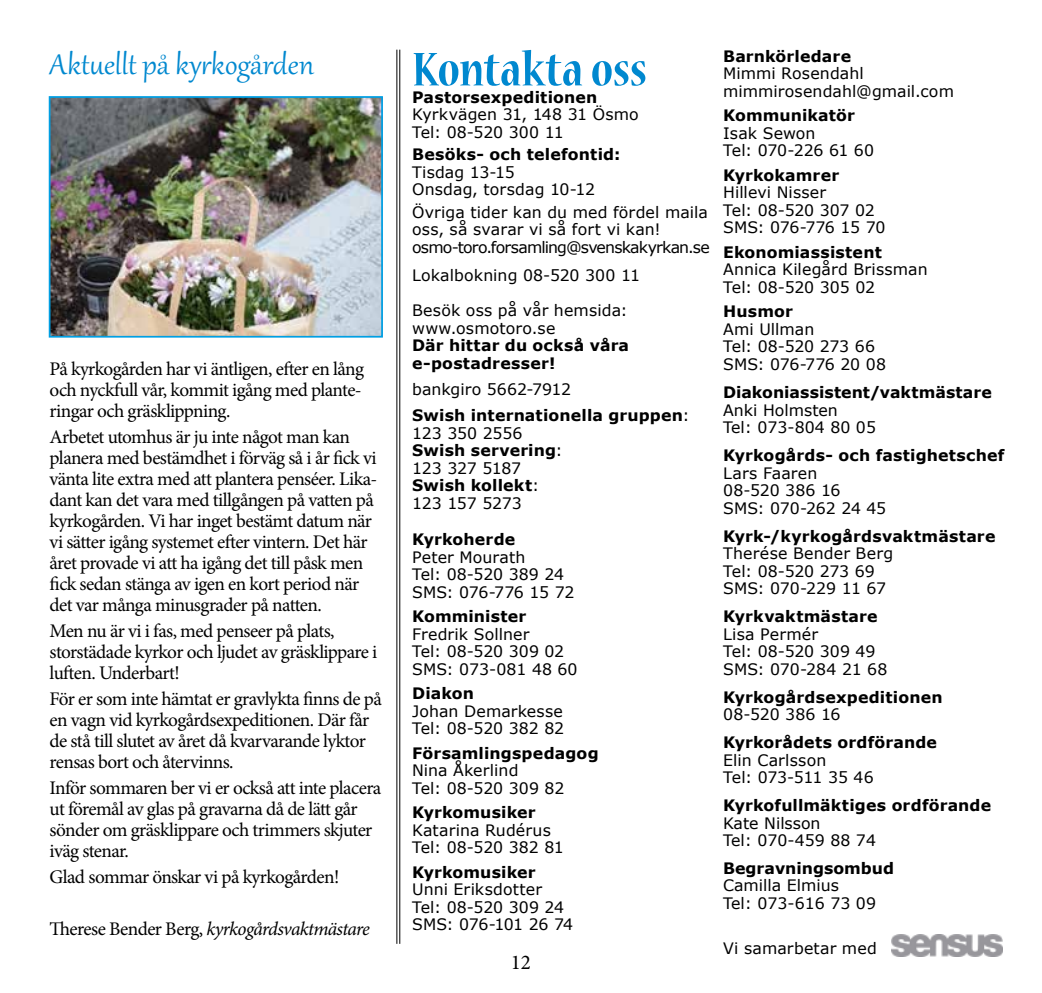
<style>
.page{position:relative;width:1042px;height:993px;background:#fff}
.page>*{position:absolute;margin:0;border:0;box-sizing:border-box;transform-origin:0 0}
.t1{font:700 condensed 52.5px "Nueva Std";letter-spacing:-.005em;color:#0088cf}
.t2{font:35px "Gabriola";color:#0088cf}
.t3{font:21px "Minion Pro";color:#000}
.t4{font:19.25px/21px "Minion Pro";letter-spacing:-.03em;color:#000}
.t5{font:italic 19.25px "Minion Pro";letter-spacing:-.04em;color:#000}
.t6{font:15.75px/17.5px "Verdana";color:#000}
.t7{font:700 15.75px/17.5px "Verdana";letter-spacing:.01em;color:#000}
.s1{font-style:normal}
.s2{font-weight:400}
.s3{font-weight:700}
</style>
<div class="page">
<hr style="left:399px;top:50px;width:1px;height:893px;background:#000">
<hr style="left:396px;top:50px;width:1px;height:893px;background:#000">
<img style="left:891px;top:934px;width:111px;height:22px">
<img style="left:52px;top:99px;width:328px;height:235px">
<div style="left:49px;top:96px;width:334px;height:241px;border:2px solid #009fe3"></div>
<h2 class="t2" style="left:50px;top:41px;width:266px">Aktuellt på kyrkogården</h2>
<p class="t4" style="left:50px;top:358px;width:316px;text-align:justify">På kyrkogården har vi äntligen, efter en lång och nyckfull vår, kommit igång med plante&shy;ringar och gräsklippning.</p>
<p class="t4" style="left:50px;top:426px;width:329px">Arbetet utomhus är ju inte något man kan planera med bestämdhet i förväg så i år fick vi vänta lite extra med att plantera penséer. Lika&shy;dant kan det vara med tillgången på vatten på kyrkogården. Vi har inget bestämt datum när vi sätter igång systemet efter vintern. Det här året provade vi att ha igång det till påsk men fick sedan stänga av igen en kort period när det var många minusgrader på natten.</p>
<p class="t4" style="left:50px;top:620px;width:329px">Men nu är vi i fas, med penseer på plats, storstädade kyrkor och ljudet av gräsklippare i luften. Underbart!</p>
<p class="t4" style="left:50px;top:688px;width:334px">För er som inte hämtat er gravlykta finns de på en vagn vid kyrkogårdsexpeditionen. Där får de stå till slutet av året då kvarvarande lyktor rensas bort och återvinns.</p>
<p class="t4" style="left:50px;top:777px;width:333px">Inför sommaren ber vi er också att inte placera ut föremål av glas på gravarna då de lätt går sönder om gräsklippare och trimmers skjuter iväg stenar.</p>
<p class="t4" style="left:50px;top:866px;width:291px">Glad sommar önskar vi på kyrkogården!</p>
<p class="t5" style="left:50px;top:915px;width:322px"><span class="s1">Therese Bender Berg,</span> kyrkogårdsvaktmästare</p>
<h1 class="t1" style="left:412px;top:46px;width:236px">Kontakta oss</h1>
<p class="t7" style="left:412px;top:88px;width:187px">Pastorsexpeditionen</p>
<p class="t6" style="left:412px;top:106px;width:228px">Kyrkvägen 31, 148 31 Ösmo<br>Tel: 08-520 300 11</p>
<p class="t7" style="left:412px;top:145px;width:210px">Besöks- och telefontid:</p>
<p class="t6" style="left:412px;top:163px;width:184px">Tisdag 13-15<br>Onsdag, torsdag 10-12</p>
<p class="t6" style="left:412px;top:203px;width:299px">Övriga tider kan du med fördel maila oss, så svarar vi så fort vi kan! osmo-toro.forsamling@svenskakyrkan.se</p>
<p class="t6" style="left:412px;top:266px;width:230px">Lokalbokning 08-520 300 11</p>
<p class="t6" style="left:412px;top:301px;width:217px">Besök oss på vår hemsida: www.osmotoro.se</p>
<p class="t7" style="left:412px;top:336px;width:218px">Där hittar du också våra e-postadresser!</p>
<p class="t7" style="left:412px;top:375px;width:279px;line-height:26.2px"><span class="s2">bankgiro 5662-7912<br></span>Swish internationella gruppen<span class="s2">:</span></p>
<p class="t6" style="left:412px;top:424px;width:152px">123 350 2556<br><span class="s3">Swish servering</span>:<br>123 327 5187<br><span class="s3">Swish kollekt</span>:<br>123 157 5273</p>
<p class="t7" style="left:412px;top:530px;width:105px">Kyrkoherde</p>
<p class="t6" style="left:412px;top:547px;width:164px">Peter Mourath<br>Tel: 08-520 389 24<br>SMS: 076-776 15 72</p>
<p class="t7" style="left:412px;top:607px;width:116px">Komminister</p>
<p class="t6" style="left:412px;top:624px;width:167px">Fredrik Sollner<br>Tel: 08-520 309 02<br>SMS: 073-081 48 60</p>
<p class="t7" style="left:412px;top:684px;width:63px">Diakon</p>
<p class="t6" style="left:412px;top:701px;width:154px">Johan Demarkesse<br>Tel: 08-520 382 82</p>
<p class="t7" style="left:412px;top:743px;width:188px">Församlingspedagog</p>
<p class="t6" style="left:412px;top:761px;width:154px">Nina Åkerlind<br>Tel: 08-520 309 82</p>
<p class="t7" style="left:412px;top:803px;width:125px">Kyrkomusiker</p>
<p class="t6" style="left:412px;top:820px;width:153px">Katarina Rudérus<br>Tel: 08-520 382 81</p>
<p class="t7" style="left:412px;top:862px;width:125px">Kyrkomusiker</p>
<p class="t6" style="left:412px;top:880px;width:163px">Unni Eriksdotter<br>Tel: 08-520 309 24<br>SMS: 076-101 26 74</p>
<h3 class="t3" style="left:511px;top:948px;width:22px">12</h3>
<p class="t7" style="left:723px;top:47px;width:129px">Barnkörledare</p>
<p class="t6" style="left:723px;top:64px;width:232px">Mimmi Rosendahl mimmirosendahl@gmail.com</p>
<p class="t7" style="left:723px;top:106px;width:133px">Kommunikatör</p>
<p class="t6" style="left:723px;top:124px;width:152px">Isak Sewon<br>Tel: 070-226 61 60</p>
<p class="t7" style="left:723px;top:166px;width:118px">Kyrkokamrer</p>
<p class="t6" style="left:723px;top:184px;width:164px">Hillevi Nisser<br>Tel: 08-520 307 02<br>SMS: 076-776 15 70</p>
<p class="t7" style="left:723px;top:243px;width:160px">Ekonomiassistent</p>
<p class="t6" style="left:723px;top:261px;width:206px">Annica Kilegård Brissman<br>Tel: 08-520 305 02</p>
<p class="t7" style="left:723px;top:302px;width:71px">Husmor</p>
<p class="t6" style="left:723px;top:320px;width:164px">Ami Ullman<br>Tel: 08-520 273 66<br>SMS: 076-776 20 08</p>
<p class="t7" style="left:723px;top:383px;width:270px">Diakoniassistent/vaktmästare</p>
<p class="t6" style="left:723px;top:401px;width:154px">Anki Holmsten<br>Tel: 073-804 80 05</p>
<p class="t7" style="left:723px;top:446px;width:283px">Kyrkogårds- och fastighetschef</p>
<p class="t6" style="left:723px;top:464px;width:165px">Lars Faaren<br>08-520 386 16<br>SMS: 070-262 24 45</p>
<p class="t7" style="left:723px;top:526px;width:274px">Kyrk-/kyrkogårdsvaktmästare</p>
<p class="t6" style="left:723px;top:544px;width:172px">Therése Bender Berg<br>Tel: 08-520 273 69<br>SMS: 070-229 11 67</p>
<p class="t7" style="left:723px;top:607px;width:156px">Kyrkvaktmästare</p>
<p class="t6" style="left:723px;top:625px;width:166px">Lisa Permér<br>Tel: 08-520 309 49<br>SMS: 070-284 21 68</p>
<p class="t7" style="left:723px;top:687px;width:221px">Kyrkogårdsexpeditionen</p>
<p class="t6" style="left:723px;top:705px;width:119px">08-520 386 16</p>
<p class="t7" style="left:723px;top:733px;width:215px">Kyrkorådets ordförande</p>
<p class="t6" style="left:723px;top:751px;width:152px">Elin Carlsson<br>Tel: 073-511 35 46</p>
<p class="t7" style="left:723px;top:796px;width:269px">Kyrkofullmäktiges ordförande</p>
<p class="t6" style="left:723px;top:814px;width:154px">Kate Nilsson<br>Tel: 070-459 88 74</p>
<p class="t7" style="left:723px;top:858px;width:172px">Begravningsombud</p>
<p class="t6" style="left:723px;top:876px;width:154px">Camilla Elmius<br>Tel: 073-616 73 09</p>
<p class="t6" style="left:723px;top:938px;width:155px">Vi samarbetar med</p>
</div>
